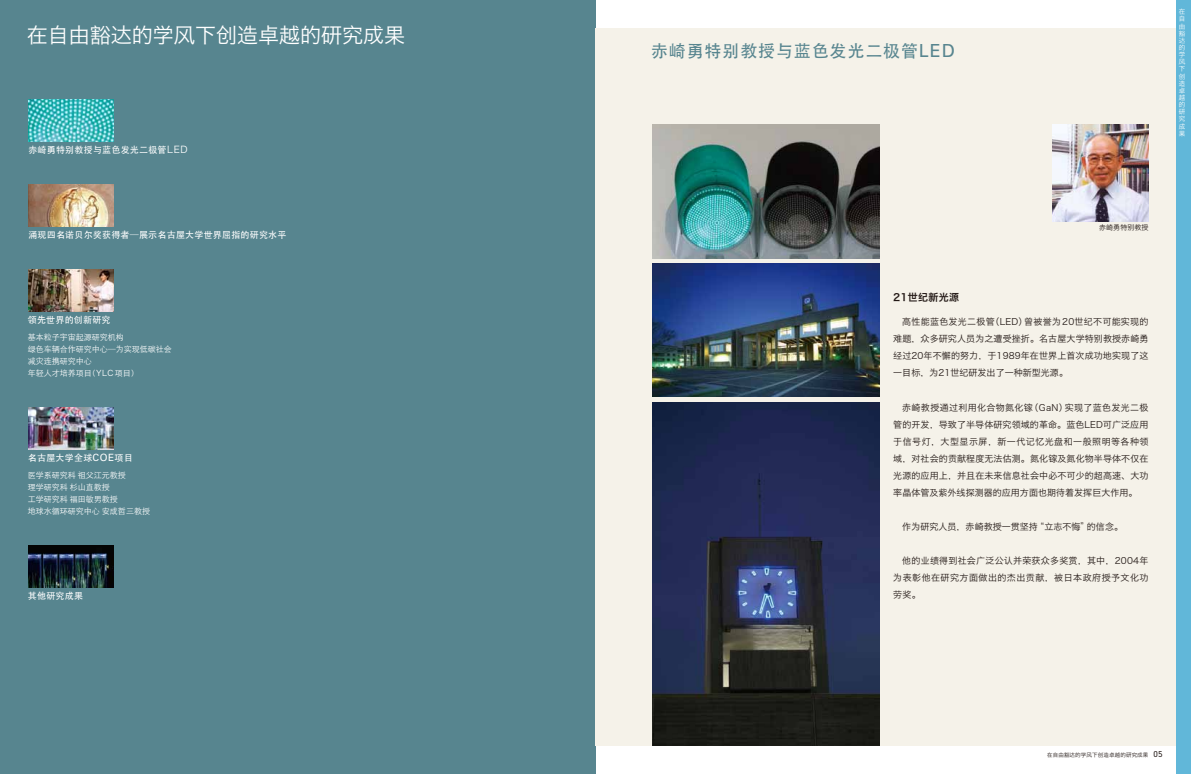
<style>
.page{position:relative;width:1191px;height:774px;background:#fff}
.page>*{position:absolute;margin:0;border:0;box-sizing:border-box;transform-origin:0 0}
.t1{font:21px "Hiragino Sans GB W3";color:#fff}
.t2{font:17px "ST Heiti";letter-spacing:.05em;color:#57858f}
.t3{font:10px "Hiragino Sans GB W6";letter-spacing:.025em;color:#221815}
.t4{font:9px/17px "Hiragino Sans GB W3";letter-spacing:.015em;color:#221815;text-align:justify}
.t5{font:9px "ST Heiti";letter-spacing:.025em;color:#fff}
.t6{font:8px/12px "ST Xihei";color:#fff}
.t7{font:8px "Geometric 706 BT Medium B";color:#221815}
.t8{font:7px "Hiragino Sans GB W3";letter-spacing:.005em;color:#221815}
.t9{font:6.5px/7.2px "Hiragino Sans GB W3";color:#fff}
.t10{font:5.5px "Hiragino Sans GB W3";letter-spacing:.025em;color:#221815}
.s1{font-family:"Hira Kaku Pro N W3";font-size:9.5px}
.s2{font-family:"Hira Kaku Pro N W3"}
.s3{font-family:"Univers LT Pro 55 Roman";font-size:10px}
.s4{font-family:"Univers LT Pro 55 Roman";font-size:18px}
</style>
<div class="page">
<div style="left:0;top:0;width:595px;height:774px;background:#57858f"></div>
<div style="left:595px;top:28px;width:596px;height:718px;background:#f5f2e9"></div>
<div style="left:1176px;top:0;width:15px;height:774px;background:#61b7d9"></div>
<img style="left:28px;top:99px;width:85px;height:43px">
<img style="left:28px;top:184px;width:85px;height:43px">
<img style="left:28px;top:407px;width:85px;height:43px">
<img style="left:28px;top:545px;width:85px;height:43px">
<img style="left:28px;top:269px;width:85px;height:43px">
<img style="left:652px;top:125px;width:227px;height:133px">
<img style="left:652px;top:264px;width:227px;height:133px">
<img style="left:652px;top:403px;width:227px;height:342px">
<img style="left:1052px;top:125px;width:96px;height:96px">
<p class="t1" style="left:27px;top:22px;width:379px">在自由豁达的学风下创造卓越的研究成果</p>
<p class="t5" style="left:28px;top:145px;width:161px">赤崎勇特别教授与蓝色发光二极管<span class="s1">LED</span></p>
<p class="t5" style="left:28px;top:230px;width:260px">涌现四名诺贝尔奖获得者─展示名古屋大学世界屈指的研究水平</p>
<p class="t5" style="left:28px;top:315px;width:84px">领先世界的创新研究</p>
<p class="t6" style="left:28px;top:331px;width:146px">基本粒子宇宙起源研究机构<br>绿色车辆合作研究中心─为实现低碳社会减灾连携研究中心<br>年轻人才培养项目（<span class="s2">YLC</span> 项目）</p>
<p class="t5" style="left:28px;top:453px;width:106px">名古屋大学全球<span class="s3">COE</span>项目</p>
<p class="t6" style="left:28px;top:469px;width:124px">医学系研究科 祖父江元教授<br>理学研究科 杉山直教授<br>工学研究科 福田敏男教授<br>地球水循环研究中心 安成哲三教授</p>
<p class="t5" style="left:28px;top:591px;width:57px">其他研究成果</p>
<p class="t2" style="left:651px;top:42px;width:305px">赤崎勇特别教授与蓝色发光二极管<span class="s4">LED</span></p>
<p class="t9" style="left:1178px;top:8px;width:8px">在自由豁达的学风下创造卓越的研究成果</p>
<p class="t3" style="left:893px;top:290px;width:67px">21世纪新光源</p>
<p class="t8" style="left:1099px;top:223px;width:51px">赤崎勇特别教授</p>
<p class="t4" style="left:893px;top:313px;width:257px;text-indent:9px">高性能蓝色发光二极管（LED）曾被誉为20世纪不可能实现的难题，众多研究人员为之遭受挫折。名古屋大学特别教授赤崎勇经过20年不懈的努力，于1989年在世界上首次成功地实现了这一目标，为21世纪研发出了一种新型光源。</p>
<p class="t4" style="left:893px;top:398px;width:257px;text-indent:9px">赤崎教授通过利用化合物氮化镓（GaN）实现了蓝色发光二极管的开发，导致了半导体研究领域的革命。蓝色LED可广泛应用于信号灯，大型显示屏，新一代记忆光盘和一般照明等各种领域，对社会的贡献程度无法估测。氮化镓及氮化物半导体不仅在光源的应用上，并且在未来信息社会中必不可少的超高速、大功率晶体管及紫外线探测器的应用方面也期待着发挥巨大作用。</p>
<p class="t4" style="left:902px;top:517px;width:222px">作为研究人员，赤崎教授一贯坚持“立志不悔”的信念。</p>
<p class="t4" style="left:893px;top:551px;width:257px;text-indent:9px">他的业绩得到社会广泛公认并荣获众多奖赏，其中，2004年为表彰他在研究方面做出的杰出贡献，被日本政府授予文化功劳奖。</p>
<p class="t7" style="left:1153px;top:749px;width:11px">05</p>
<p class="t10" style="left:1047px;top:751px;width:103px">在自由豁达的学风下创造卓越的研究成果</p>
</div>
